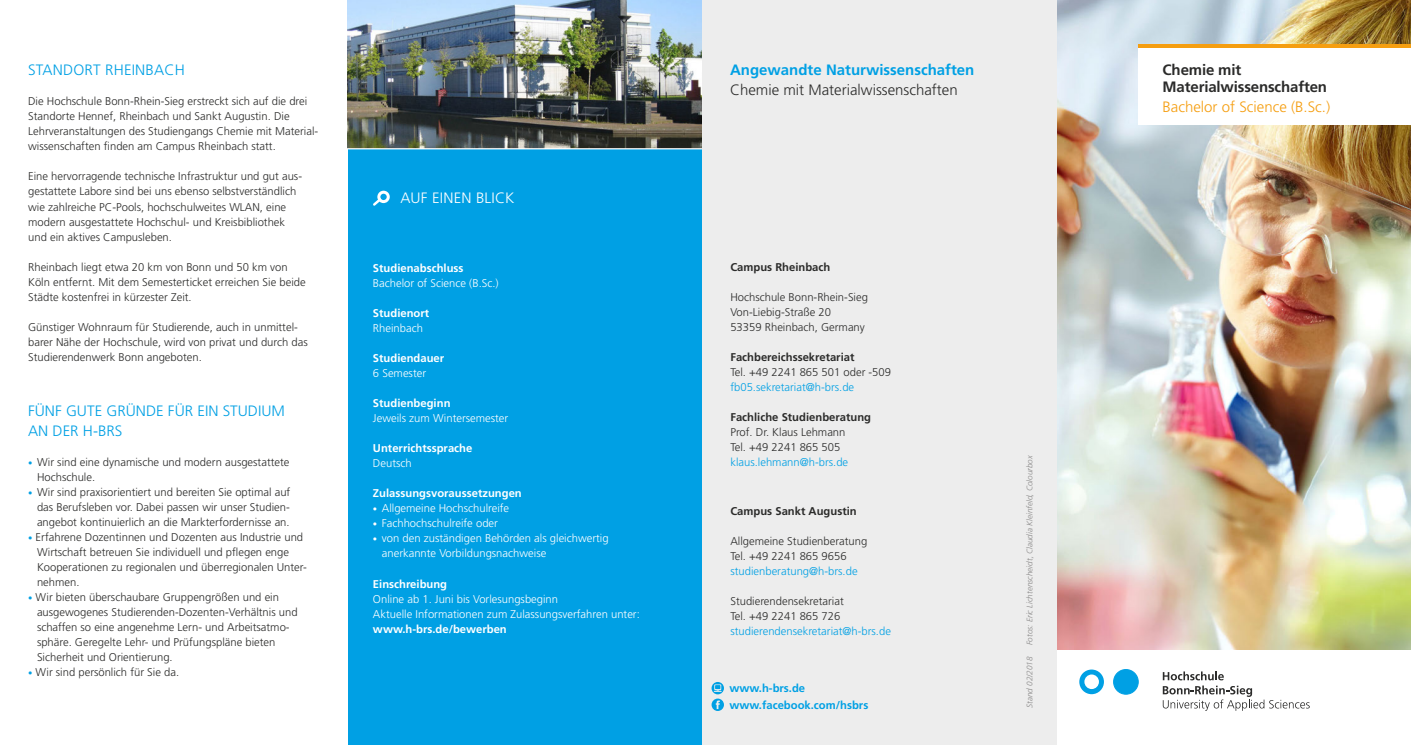
<style>
.page{position:relative;width:1411px;height:745px;background:#fff}
.page>*{position:absolute;margin:0;border:0;box-sizing:border-box;transform-origin:0 0}
.t1{font:300 15px/20px "Frutiger";color:#00a0e4}
.t2{font:300 15px "Frutiger";color:#2b2b2a}
.t3{font:700 15px/17.5px "Frutiger";letter-spacing:-.01em;color:#2b2b2a}
.t4{font:700 15px "Frutiger";color:#00a0e4}
.t5{font:300 15px "Frutiger";color:#f59e10}
.t6{font:300 15px "Frutiger";letter-spacing:.01em;color:#fff}
.t7{font:300 11.25px/15px "Frutiger";color:#2b2b2a}
.t8{font:300 11.25px/15px "Frutiger";color:#fff}
.t9{font:700 11.25px "Frutiger";color:#fff}
.t10{font:300 11.25px "Frutiger";color:#00a0e4}
.t11{font:700 11.25px "Frutiger";color:#2b2b2a}
.t12{font:700 11.25px/17.5px "Frutiger";color:#00a0e4}
.t13{font:italic 300 8.12px "Frutiger";color:#8a8989}
.s1{font-size:8.75px;color:#00a0e4}
.s2{font-size:8.75px}
</style>
<div class="page">
<img style="left:1056px;top:0;width:354px;height:648px">
<div style="left:348px;top:0;width:354px;height:744px;background:#00a0e4"></div>
<div style="left:702px;top:0;width:354px;height:744px;background:#ededed"></div>
<svg style="left:711px;top:682px;width:13px;height:28px"></svg>
<div style="left:1138px;top:47px;width:272px;height:78px;background:#fff"></div>
<hr style="left:1138px;top:44px;width:272px;height:4px;background:#f59e10">
<div style="left:1113px;top:669px;width:25px;height:24px;background:#00a0e4;border-radius:50%"></div>
<div style="left:1113px;top:669px;width:25px;height:24px;border:1px solid #00a0e4;border-radius:50%"></div>
<svg style="left:1162px;top:671px;width:147px;height:39px"></svg>
<svg style="left:1079px;top:669px;width:24px;height:24px"></svg>
<img style="left:347px;top:0;width:355px;height:148px">
<hr style="left:337px;top:148px;width:365px;height:1px;background:#fff">
<svg style="left:373px;top:190px;width:17px;height:16px"></svg>
<h1 class="t1" style="left:28px;top:60px;width:158px">STANDORT RHEINBACH</h1>
<p class="t7" style="left:28px;top:94px;width:292px">Die Hochschule Bonn-Rhein-Sieg erstreckt sich auf die drei Standorte Hennef, Rheinbach und Sankt Augustin. Die Lehrveranstaltungen des Studiengangs Chemie mit Material&shy;wissenschaften finden am Campus Rheinbach statt.</p>
<p class="t7" style="left:28px;top:169px;width:275px">Eine hervorragende technische Infrastruktur und gut aus&shy;gestattete Labore sind bei uns ebenso selbstverständlich wie zahlreiche PC-Pools, hochschulweites WLAN, eine modern ausgestattete Hochschul- und Kreisbibliothek und ein aktives Campusleben.</p>
<p class="t7" style="left:28px;top:259px;width:279px">Rheinbach liegt etwa 20 km von Bonn und 50 km von<br>Köln entfernt. Mit dem Semesterticket erreichen Sie beide<br>Städte kostenfrei in kürzester Zeit.</p>
<p class="t7" style="left:28px;top:319px;width:281px">Günstiger Wohnraum für Studierende, auch in unmittel&shy;barer Nähe der Hochschule, wird von privat und durch das<br>Studierendenwerk Bonn angeboten.</p>
<h1 class="t1" style="left:28px;top:400px;width:258px">FÜNF GUTE GRÜNDE FÜR EIN STUDIUM<br>AN DER H-BRS</h1>
<p class="t7" style="left:37px;top:454px;width:254px;text-indent:-9px"><span class="s1">•</span> Wir sind eine dynamische und modern ausgestattete<br>Hochschule.</p>
<p class="t7" style="left:37px;top:484px;width:255px;text-align:justify;text-indent:-9px"><span class="s1">•</span> Wir sind praxisorientiert und bereiten Sie optimal auf das Berufsleben vor. Dabei passen wir unser Studien&shy;angebot kontinuierlich an die Markterfordernisse an.</p>
<p class="t7" style="left:37px;top:529px;width:271px;text-indent:-9px"><span class="s1">•</span> Erfahrene Dozentinnen und Dozenten aus Industrie und Wirtschaft betreuen Sie individuell und pflegen enge Kooperationen zu regionalen und überregionalen Unter&shy;nehmen.</p>
<p class="t7" style="left:37px;top:589px;width:262px;text-indent:-9px"><span class="s1">•</span> Wir bieten überschaubare Gruppengrößen und ein ausgewogenes Studierenden-Dozenten-Verhältnis und schaffen so eine angenehme Lern- und Arbeitsatmo&shy;sphäre. Geregelte Lehr- und Prüfungspläne bieten Sicherheit und Orientierung.</p>
<p class="t7" style="left:28px;top:664px;width:152px"><span class="s1">•</span> Wir sind persönlich für Sie da.</p>
<h1 class="t6" style="left:400px;top:189px;width:116px">AUF EINEN BLICK</h1>
<p class="t9" style="left:373px;top:261px;width:92px">Studienabschluss</p>
<p class="t8" style="left:373px;top:275px;width:127px">Bachelor of Science (B.Sc.)</p>
<p class="t9" style="left:373px;top:306px;width:58px">Studienort</p>
<p class="t8" style="left:373px;top:320px;width:52px">Rheinbach</p>
<p class="t9" style="left:373px;top:351px;width:73px">Studiendauer</p>
<p class="t8" style="left:373px;top:365px;width:55px">6 Semester</p>
<p class="t9" style="left:373px;top:396px;width:79px">Studienbeginn</p>
<p class="t8" style="left:373px;top:410px;width:137px">Jeweils zum Wintersemester</p>
<p class="t9" style="left:373px;top:441px;width:101px">Unterrichtssprache</p>
<p class="t8" style="left:373px;top:455px;width:40px">Deutsch</p>
<p class="t9" style="left:373px;top:486px;width:150px">Zulassungsvoraussetzungen</p>
<p class="t8" style="left:373px;top:500px;width:138px"><span class="s2">•</span> Allgemeine Hochschulreife</p>
<p class="t8" style="left:373px;top:515px;width:126px"><span class="s2">•</span> Fachhochschulreife oder</p>
<p class="t8" style="left:382px;top:530px;width:228px;text-indent:-9px"><span class="s2">•</span> von den zuständigen Behörden als gleichwertig anerkannte Vorbildungsnachweise</p>
<p class="t9" style="left:373px;top:576px;width:76px">Einschreibung</p>
<p class="t8" style="left:373px;top:590px;width:268px">Online ab 1. Juni bis Vorlesungsbeginn<br>Aktuelle Informationen zum Zulassungsverfahren unter:</p>
<p class="t9" style="left:373px;top:621px;width:135px">www.h-brs.de/bewerben</p>
<h1 class="t4" style="left:730px;top:61px;width:246px">Angewandte Naturwissenschaften</h1>
<h1 class="t2" style="left:730px;top:81px;width:229px">Chemie mit Materialwissenschaften</h1>
<p class="t11" style="left:730px;top:260px;width:102px">Campus Rheinbach</p>
<p class="t7" style="left:730px;top:290px;width:139px">Hochschule Bonn-Rhein-Sieg<br>Von-Liebig-Straße 20<br>53359 Rheinbach, Germany</p>
<p class="t11" style="left:730px;top:350px;width:125px">Fachbereichssekretariat</p>
<p class="t7" style="left:730px;top:365px;width:162px">Tel. +49 2241 865 501 oder -509</p>
<p class="t10" style="left:730px;top:381px;width:125px">fb05.sekretariat@h-brs.de</p>
<p class="t11" style="left:730px;top:410px;width:142px">Fachliche Studienberatung</p>
<p class="t7" style="left:730px;top:425px;width:117px">Prof. Dr. Klaus Lehmann<br>Tel. +49 2241 865 505</p>
<p class="t10" style="left:730px;top:456px;width:119px">klaus.lehmann@h-brs.de</p>
<p class="t11" style="left:730px;top:504px;width:128px">Campus Sankt Augustin</p>
<p class="t7" style="left:730px;top:533px;width:138px">Allgemeine Studienberatung<br>Tel. +49 2241 865 9656</p>
<p class="t10" style="left:730px;top:564px;width:129px">studienberatung@h-brs.de</p>
<p class="t7" style="left:730px;top:593px;width:115px">Studierendensekretariat<br>Tel. +49 2241 865 726</p>
<p class="t10" style="left:730px;top:624px;width:162px">studierendensekretariat@h-brs.de</p>
<p class="t12" style="left:729px;top:678px;width:140px">www.h-brs.de www.facebook.com/hsbrs</p>
<p class="t13" style="left:1024px;top:644px;width:192px;rotate:-90deg">Fotos: Eric Lichtenscheidt, Claudia Kleinfeld, Colourbox</p>
<p class="t13" style="left:1024px;top:707px;width:53px;rotate:-90deg">Stand 02/2018</p>
<h1 class="t3" style="left:1162px;top:61px;width:166px">Chemie mit<br>Materialwissenschaften</h1>
<h1 class="t5" style="left:1162px;top:99px;width:169px">Bachelor of Science (B.Sc.)</h1>
</div>
